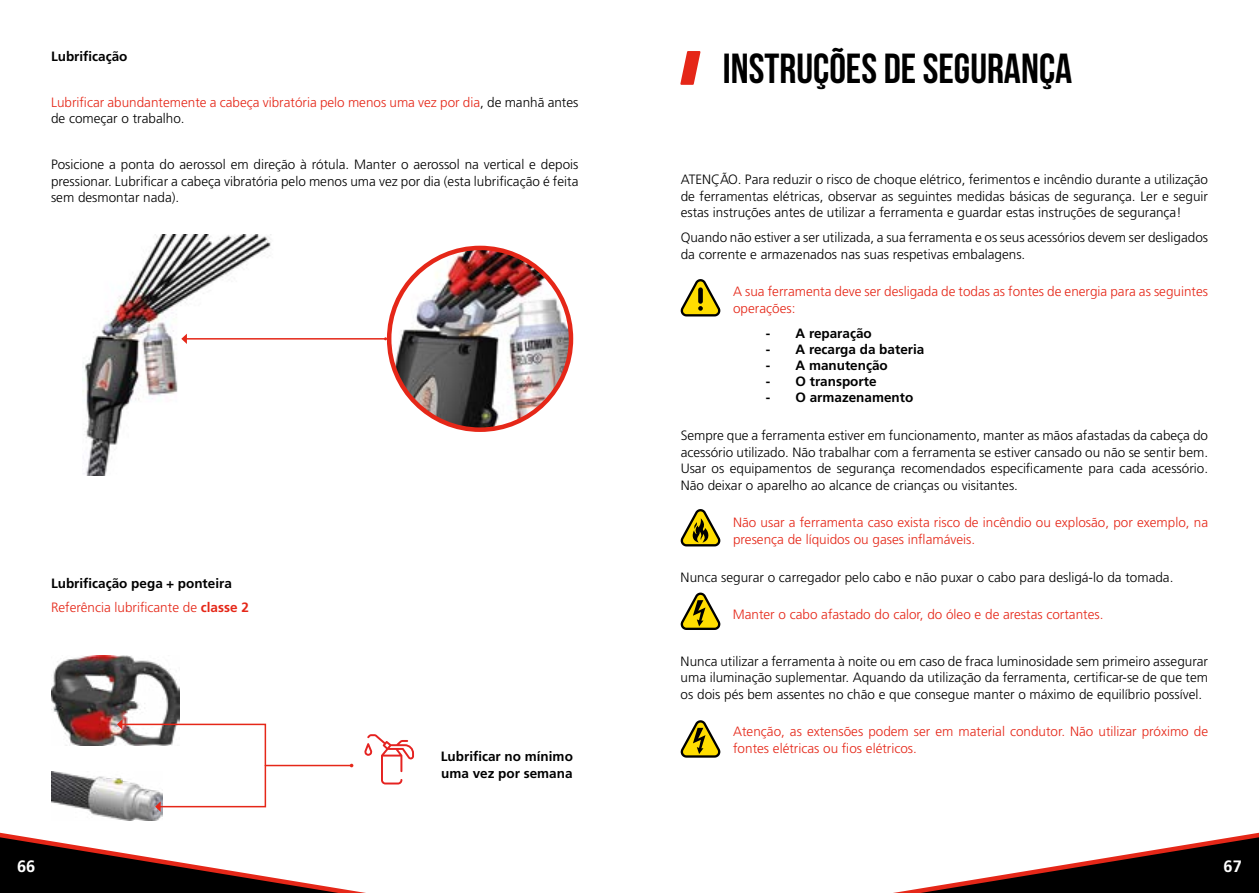
<style>
.page{position:relative;width:1259px;height:893px;background:#fff}
.page>*{position:absolute;margin:0;border:0;box-sizing:border-box;transform-origin:0 0}
.t1{font:700 42px "Bebas Neue";color:#000}
.t2{font:700 16.5px "Frutiger Pro";color:#fff}
.t3{font:300 13.5px/16.5px "Frutiger Pro";color:#000;text-align:justify}
.t4{font:300 13.5px/16.5px "Frutiger Pro";color:#e52718}
.t5{font:700 13.5px/16.5px "Frutiger Pro";color:#000}
.s1{color:#000}
.s2{font-weight:300;color:#e52718}
.s3{color:#e52718}
</style>
<div class="page">
<svg style="left:893px;top:832px;width:366px;height:61px"></svg>
<svg style="left:0;top:820px;width:366px;height:73px"></svg>
<svg style="left:364px;top:734px;width:50px;height:50px"></svg>
<img style="left:51px;top:655px;width:128px;height:91px">
<img style="left:51px;top:772px;width:112px;height:48px">
<hr style="left:265px;top:765px;width:86px;height:1px;background:#e52718">
<svg style="left:117px;top:719px;width:150px;height:93px"></svg>
<img style="left:389px;top:248px;width:182px;height:182px;border-radius:91px">
<div style="left:387px;top:246px;width:186px;height:186px;border:4px solid #e52718;border-radius:50%"></div>
<img style="left:83px;top:234px;width:188px;height:241px">
<hr style="left:186px;top:338px;width:199px;height:2px;background:#e52718">
<svg style="left:181px;top:334px;width:6px;height:10px"></svg>
<svg style="left:680px;top:279px;width:40px;height:37px"></svg>
<div style="left:698px;top:287px;width:5px;height:17px;background:#000;border-radius:2px"></div>
<svg style="left:680px;top:509px;width:40px;height:37px"></svg>
<svg style="left:680px;top:593px;width:40px;height:37px"></svg>
<svg style="left:680px;top:720px;width:40px;height:38px"></svg>
<svg style="left:680px;top:51px;width:20px;height:34px"></svg>
<p class="t5" style="left:51px;top:48px;width:78px">Lubrificação</p>
<p class="t4" style="left:51px;top:94px;width:529px">Lubrificar abundantemente a cabeça vibratória pelo menos uma vez por dia<span class="s1">, de manhã antes de começar o trabalho.</span></p>
<p class="t3" style="left:51px;top:157px;width:529px">Posicione a ponta do aerossol em direção à rótula. Manter o aerossol na vertical e depois pressionar. Lubrificar a cabeça vibratória pelo menos uma vez por dia (esta lubrificação é feita sem desmontar nada).</p>
<p class="t5" style="left:51px;top:571px;width:199px;line-height:24.8px">Lubrificação pega + ponteira<br><span class="s2">Referência lubrificante de</span> <span class="s3">classe 2</span></p>
<p class="t5" style="left:441px;top:748px;width:134px">Lubrificar no mínimo uma vez por semana</p>
<h1 class="t1" style="left:723px;top:45px;width:351px">INSTRUÇÕES DE SEGURANÇA</h1>
<p class="t3" style="left:680px;top:171px;width:529px">ATENÇÃO. Para reduzir o risco de choque elétrico, ferimentos e incêndio durante a utilização de ferramentas elétricas, observar as seguintes medidas básicas de segurança. Ler e seguir estas instruções antes de utilizar a ferramenta e guardar estas instruções de segurança!</p>
<p class="t3" style="left:680px;top:229px;width:529px">Quando não estiver a ser utilizada, a sua ferramenta e os seus acessórios devem ser desligados da corrente e armazenados nas suas respetivas embalagens.</p>
<p class="t4" style="left:733px;top:283px;width:476px">A sua ferramenta deve ser desligada de todas as fontes de energia para as seguintes operações:</p>
<p class="t5" style="left:765px;top:325px;width:108px">- A reparação</p>
<p class="t5" style="left:765px;top:341px;width:160px">- A recarga da bateria</p>
<p class="t5" style="left:765px;top:357px;width:124px">- A manutenção</p>
<p class="t5" style="left:765px;top:373px;width:112px">- O transporte</p>
<p class="t5" style="left:765px;top:389px;width:149px">- O armazenamento</p>
<p class="t3" style="left:680px;top:427px;width:529px">Sempre que a ferramenta estiver em funcionamento, manter as mãos afastadas da cabeça do acessório utilizado. Não trabalhar com a ferramenta se estiver cansado ou não se sentir bem.<br>Usar os equipamentos de segurança recomendados especificamente para cada acessório.<br>Não deixar o aparelho ao alcance de crianças ou visitantes.</p>
<p class="t4" style="left:733px;top:514px;width:476px">Não usar a ferramenta caso exista risco de incêndio ou explosão, por exemplo, na presença de líquidos ou gases inflamáveis.</p>
<p class="t3" style="left:680px;top:569px;width:494px">Nunca segurar o carregador pelo cabo e não puxar o cabo para desligá-lo da tomada.</p>
<p class="t4" style="left:733px;top:606px;width:372px">Manter o cabo afastado do calor, do óleo e de arestas cortantes.</p>
<p class="t3" style="left:680px;top:653px;width:529px">Nunca utilizar a ferramenta à noite ou em caso de fraca luminosidade sem primeiro assegurar uma iluminação suplementar. Aquando da utilização da ferramenta, certificar-se de que tem os dois pés bem assentes no chão e que consegue manter o máximo de equilíbrio possível.</p>
<p class="t4" style="left:733px;top:723px;width:476px">Atenção, as extensões podem ser em material condutor. Não utilizar próximo de fontes elétricas ou fios elétricos.</p>
<p class="t2" style="left:17px;top:856px;width:20px">66</p>
<p class="t2" style="left:1223px;top:856px;width:20px">67</p>
</div>
